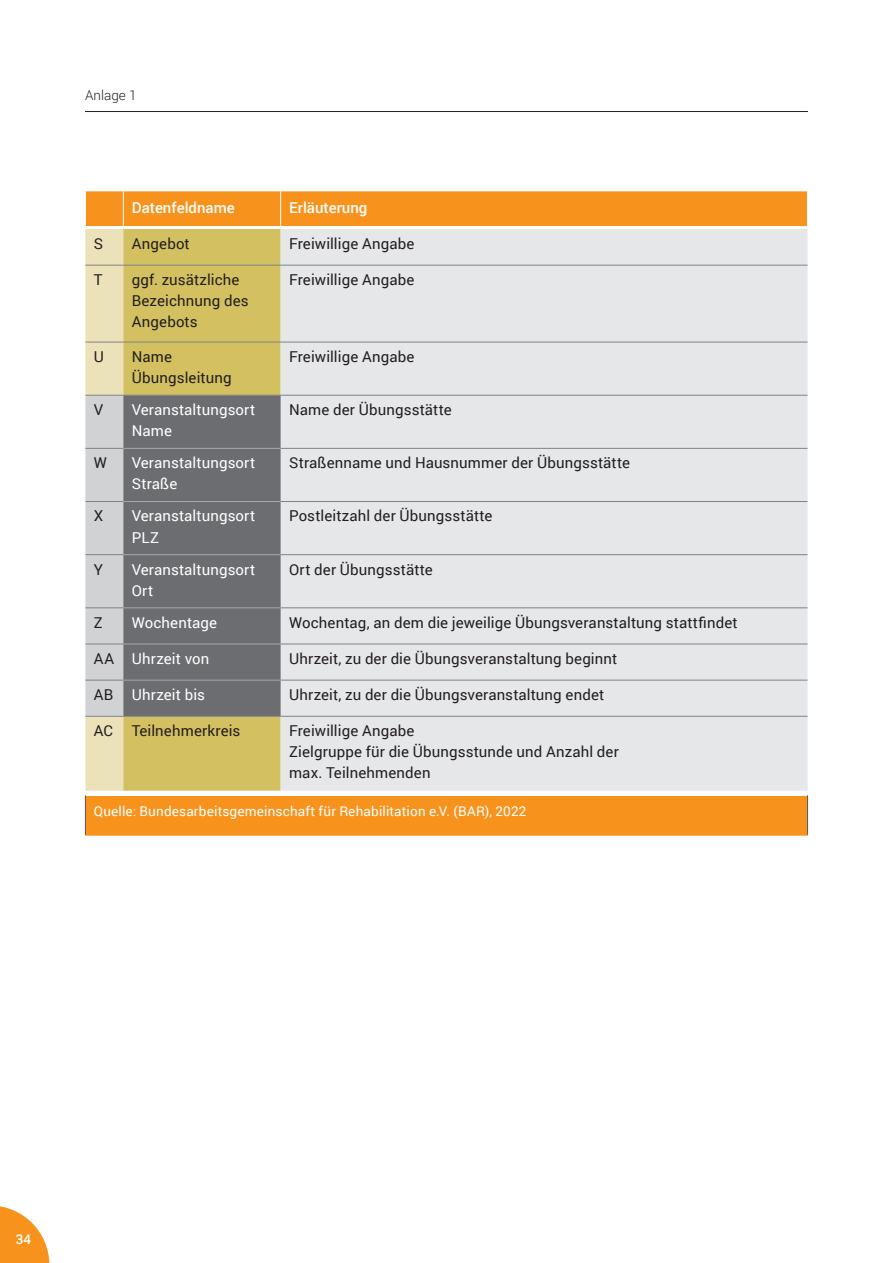
<style>
.page{position:relative;width:893px;height:1263px;background:#fff}
.page>*{position:absolute;margin:0;border:0;box-sizing:border-box;transform-origin:0 0}
.Tabelle1{font:15px/21px "Roboto";letter-spacing:.01em;color:#231f20}
.Tabelle1-2{font:15px/21px "Roboto";letter-spacing:.01em;color:#fff}
.HeadTabelle{font:500 15px "Roboto";color:#fff}
.TabelleKopf{font:13.5px "Roboto";letter-spacing:.015em;color:#fff}
.Kopfzeile_11pt{font:300 13.5px "Roboto";color:#231f20}
.t1{font:500 13.5px "Roboto";color:#fff}
</style>
<div class="page">
<svg style="left:0;top:1206px;width:49px;height:57px"></svg>
<hr style="left:85px;top:111px;width:723px;height:1px;background:#231f20">
<div style="left:86px;top:191px;width:721px;height:644px;background:#f7931d"></div>
<div style="left:123px;top:229px;width:158px;height:562px;background:#d3c061"></div>
<div style="left:281px;top:229px;width:526px;height:562px;background:#e6e7e9"></div>
<svg style="left:85px;top:229px;width:38px;height:562px;background:#dcd8c9"></svg>
<div style="left:123px;top:396px;width:158px;height:320px;background:#6c6d70"></div>
<hr style="left:85px;top:791px;width:722px;height:4px;background:#fff">
<hr style="left:85px;top:835px;width:38px;height:1px;background:#f7931d">
<hr style="left:123px;top:835px;width:158px;height:1px;background:#f7931d">
<hr style="left:281px;top:835px;width:527px;height:1px;background:#f7931d">
<hr style="left:280px;top:191px;width:1px;height:35px;background:#fff">
<hr style="left:85px;top:265px;width:38px;height:1px;background:#808285">
<hr style="left:123px;top:265px;width:158px;height:1px;background:#808285">
<hr style="left:281px;top:265px;width:526px;height:1px;background:#808285">
<hr style="left:85px;top:342px;width:38px;height:1px;background:#808285">
<hr style="left:123px;top:342px;width:158px;height:1px;background:#808285">
<hr style="left:281px;top:342px;width:526px;height:1px;background:#808285">
<hr style="left:85px;top:395px;width:38px;height:1px;background:#808285">
<hr style="left:123px;top:395px;width:158px;height:1px;background:#808285">
<hr style="left:281px;top:395px;width:526px;height:1px;background:#808285">
<hr style="left:85px;top:448px;width:38px;height:1px;background:#808285">
<hr style="left:281px;top:448px;width:526px;height:1px;background:#808285">
<hr style="left:85px;top:501px;width:38px;height:1px;background:#808285">
<hr style="left:281px;top:501px;width:526px;height:1px;background:#808285">
<hr style="left:85px;top:554px;width:38px;height:1px;background:#808285">
<hr style="left:281px;top:554px;width:526px;height:1px;background:#808285">
<hr style="left:85px;top:608px;width:38px;height:1px;background:#808285">
<hr style="left:281px;top:608px;width:526px;height:1px;background:#808285">
<hr style="left:85px;top:644px;width:38px;height:1px;background:#808285">
<hr style="left:281px;top:644px;width:526px;height:1px;background:#808285">
<hr style="left:85px;top:680px;width:38px;height:1px;background:#808285">
<hr style="left:281px;top:680px;width:526px;height:1px;background:#808285">
<hr style="left:85px;top:716px;width:38px;height:1px;background:#808285">
<hr style="left:281px;top:716px;width:526px;height:1px;background:#808285">
<hr style="left:123px;top:716px;width:158px;height:1px;background:#808285">
<hr style="left:123px;top:448px;width:158px;height:1px;background:#a8a9ad">
<hr style="left:123px;top:501px;width:158px;height:1px;background:#a8a9ad">
<hr style="left:123px;top:554px;width:158px;height:1px;background:#a8a9ad">
<hr style="left:123px;top:608px;width:158px;height:1px;background:#a8a9ad">
<hr style="left:123px;top:644px;width:158px;height:1px;background:#a8a9ad">
<hr style="left:123px;top:680px;width:158px;height:1px;background:#a8a9ad">
<hr style="left:85px;top:226px;width:38px;height:3px;background:#fff">
<hr style="left:123px;top:226px;width:158px;height:3px;background:#fff">
<hr style="left:281px;top:226px;width:527px;height:3px;background:#fff">
<hr style="left:123px;top:191px;width:1px;height:35px;background:#fff">
<hr style="left:807px;top:795px;width:1px;height:40px;background:#57585a">
<hr style="left:85px;top:795px;width:1px;height:40px;background:#57585a">
<p class="Kopfzeile_11pt" style="left:85px;top:86px;width:53px">Anlage 1</p>
<p class="HeadTabelle" style="left:132px;top:197px;width:104px">Datenfeldname</p>
<p class="HeadTabelle" style="left:289px;top:197px;width:80px">Erläuterung</p>
<p class="Tabelle1" style="left:94px;top:233px;width:11px">S</p>
<p class="Tabelle1" style="left:132px;top:233px;width:59px">Angebot</p>
<p class="Tabelle1" style="left:289px;top:233px;width:127px">Freiwillige Angabe</p>
<p class="Tabelle1" style="left:94px;top:269px;width:10px">T</p>
<p class="Tabelle1" style="left:132px;top:269px;width:118px">ggf. zusätzliche<br>Bezeichnung des<br>Angebots</p>
<p class="Tabelle1" style="left:289px;top:269px;width:127px">Freiwillige Angabe</p>
<p class="Tabelle1" style="left:94px;top:346px;width:12px">U</p>
<p class="Tabelle1" style="left:132px;top:346px;width:101px">Name<br>Übungsleitung</p>
<p class="Tabelle1" style="left:289px;top:346px;width:127px">Freiwillige Angabe</p>
<p class="Tabelle1" style="left:94px;top:399px;width:11px">V</p>
<p class="Tabelle1-2" style="left:132px;top:399px;width:125px">Veranstaltungsort<br>Name</p>
<p class="Tabelle1" style="left:289px;top:399px;width:164px">Name der Übungsstätte</p>
<p class="Tabelle1" style="left:94px;top:452px;width:15px">W</p>
<p class="Tabelle1-2" style="left:132px;top:452px;width:125px">Veranstaltungsort<br>Straße</p>
<p class="Tabelle1" style="left:289px;top:452px;width:342px">Straßenname und Hausnummer der Übungsstätte</p>
<p class="Tabelle1" style="left:94px;top:505px;width:11px">X</p>
<p class="Tabelle1-2" style="left:132px;top:505px;width:125px">Veranstaltungsort<br>PLZ</p>
<p class="Tabelle1" style="left:289px;top:505px;width:205px">Postleitzahl der Übungsstätte</p>
<p class="Tabelle1" style="left:94px;top:558px;width:11px">Y</p>
<p class="Tabelle1-2" style="left:132px;top:558px;width:125px">Veranstaltungsort<br>Ort</p>
<p class="Tabelle1" style="left:289px;top:558px;width:145px">Ort der Übungsstätte</p>
<p class="Tabelle1" style="left:94px;top:611px;width:10px">Z</p>
<p class="Tabelle1-2" style="left:132px;top:611px;width:87px">Wochentage</p>
<p class="Tabelle1" style="left:289px;top:611px;width:450px">Wochentag, an dem die jeweilige Übungsveranstaltung stattfindet</p>
<p class="Tabelle1" style="left:94px;top:647px;width:22px">AA</p>
<p class="Tabelle1-2" style="left:132px;top:647px;width:79px">Uhrzeit von</p>
<p class="Tabelle1" style="left:289px;top:647px;width:330px">Uhrzeit, zu der die Übungsveranstaltung beginnt</p>
<p class="Tabelle1" style="left:94px;top:684px;width:21px">AB</p>
<p class="Tabelle1-2" style="left:132px;top:684px;width:75px">Uhrzeit bis</p>
<p class="Tabelle1" style="left:289px;top:684px;width:317px">Uhrzeit, zu der die Übungsveranstaltung endet</p>
<p class="Tabelle1" style="left:94px;top:720px;width:21px">AC</p>
<p class="Tabelle1" style="left:132px;top:720px;width:110px">Teilnehmerkreis</p>
<p class="Tabelle1" style="left:289px;top:720px;width:331px">Freiwillige Angabe<br>Zielgruppe für die Übungsstunde und Anzahl der max. Teilnehmenden</p>
<p class="TabelleKopf" style="left:94px;top:801px;width:434px">Quelle: Bundesarbeitsgemeinschaft für Rehabilitation e.V. (BAR), 2022</p>
<p class="t1" style="left:16px;top:1230px;width:17px">34</p>
</div>
